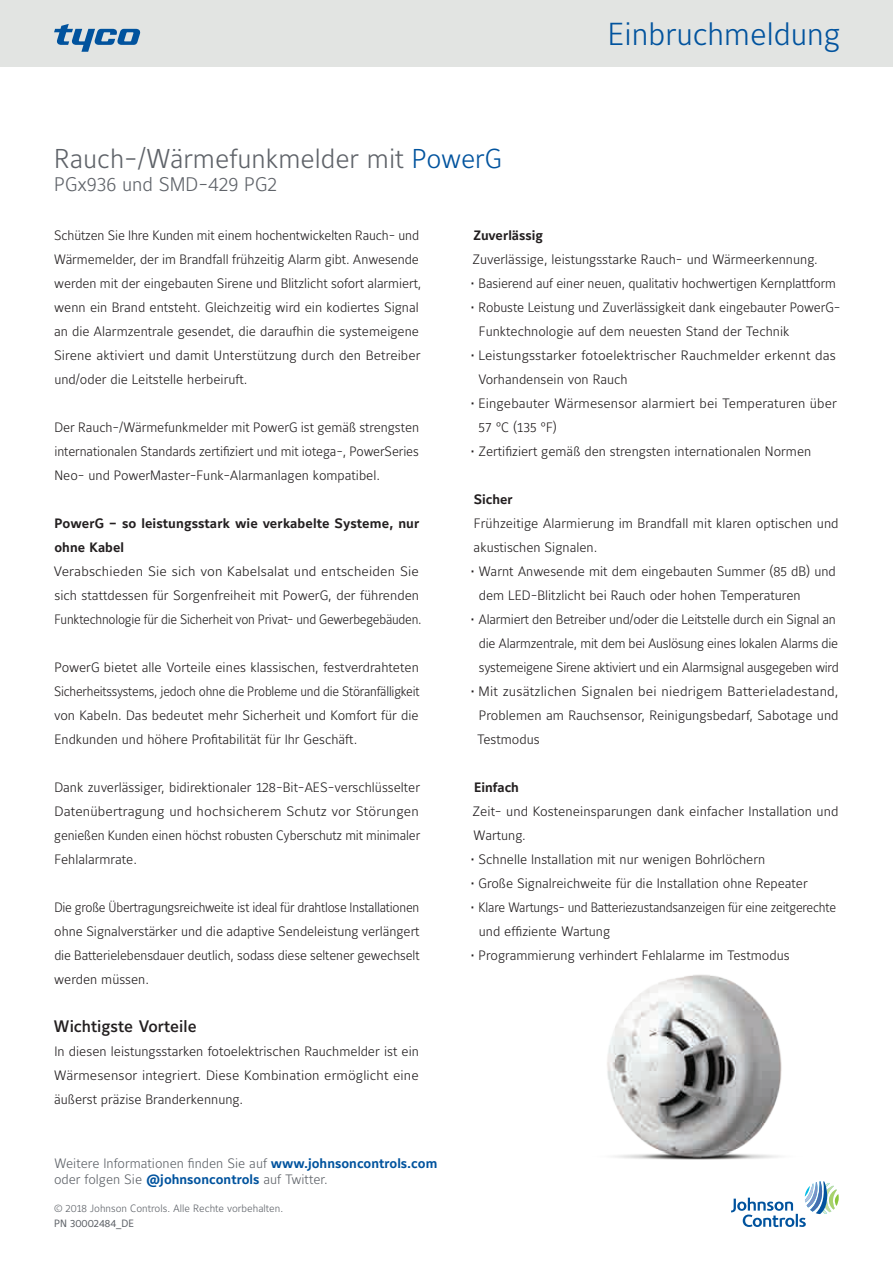
<style>
.page{position:relative;width:893px;height:1263px;background:#fff}
.page>*{position:absolute;margin:0;border:0;box-sizing:border-box;transform-origin:0 0}
.t1{font:300 31.5px "Maurea Jci Lf ML";color:#01539e}
.t2{font:300 27px "Maurea Jci Lf ML";color:#5f6369}
.t3{font:300 19.5px "Maurea Jci Lf ML";color:#5f6369}
.t4{font:500 16.5px "Maurea Jci Lf ML";color:#231f20}
.t5{font:300 13.5px/24px "Maurea Jci Lf ML";color:#231f20}
.t6{font:300 13.5px/24px "Maurea Jci Lf ML";color:#231f20;scale:1.04 1}
.t7{font:300 13.5px/24px "Maurea Jci Lf ML";color:#231f20;text-align:justify;scale:.95 1}
.t8{font:300 13.5px/16.2px "Maurea Jci Lf ML";color:#5f6369}
.t9{font:700 13.5px/24px "Maurea Jci Lf ML";color:#231f20}
.t10{font:300 10.5px "Maurea Jci Lf ML";color:#5f6369}
.t11{font:10.5px "Maurea Jci Lf ML";color:#5f6369}
.s1{color:#01539e}
.s2{font-weight:700;color:#01539e}
</style>
<div class="page">
<img style="left:607px;top:974px;width:175px;height:186px">
<svg style="left:731px;top:1181px;width:107px;height:46px"></svg>
<div style="left:0;top:0;width:892px;height:67px;background:#e2e4e2"></div>
<svg style="left:54px;top:24px;width:87px;height:28px"></svg>
<h2 class="t2" style="left:54px;top:142px;width:448px">Rauch-/Wärmefunkmelder mit <span class="s1">PowerG</span></h2>
<h3 class="t3" style="left:54px;top:172px;width:224px">PGx936 und SMD-429 PG2</h3>
<h1 class="t1" style="left:607px;top:15px;width:234px">Einbruchmeldung</h1>
<p class="t5" style="left:54px;top:223px;width:369px">Schützen Sie Ihre Kunden mit einem hochentwickelten Rauch- und Wärmemelder, der im Brandfall frühzeitig Alarm gibt. Anwesende werden mit der eingebauten Sirene und Blitzlicht sofort alarmiert, wenn ein Brand entsteht. Gleichzeitig wird ein kodiertes Signal an die Alarmzentrale gesendet, die daraufhin die systemeigene Sirene aktiviert und damit Unterstützung durch den Betreiber und/oder die Leitstelle herbeiruft.</p>
<p class="t5" style="left:54px;top:415px;width:366px;text-align:justify">Der Rauch-/Wärmefunkmelder mit PowerG ist gemäß strengsten internationalen Standards zertifiziert und mit iotega-, PowerSeries Neo- und PowerMaster-Funk-Alarmanlagen kompatibel.</p>
<p class="t9" style="left:54px;top:512px;width:366px">PowerG – so leistungsstark wie verkabelte Systeme, nur ohne Kabel</p>
<p class="t6" style="left:53px;top:559px;width:355px">Verabschieden Sie sich von Kabelsalat und entscheiden Sie sich stattdessen für Sorgenfreiheit mit PowerG, der führenden<br>Funktechnologie für die Sicherheit von Privat- und Gewerbegebäuden.</p>
<p class="t5" style="left:54px;top:655px;width:367px;text-align:justify">PowerG bietet alle Vorteile eines klassischen, festverdrahteten Sicherheitssystems, jedoch ohne die Probleme und die Störanfälligkeit von Kabeln. Das bedeutet mehr Sicherheit und Komfort für die Endkunden und höhere Profitabilität für Ihr Geschäft.</p>
<p class="t5" style="left:54px;top:775px;width:367px;text-align:justify">Dank zuverlässiger, bidirektionaler 128-Bit-AES-verschlüsselter Datenübertragung und hochsicherem Schutz vor Störungen genießen Kunden einen höchst robusten Cyberschutz mit minimaler Fehlalarmrate.</p>
<p class="t7" style="left:54px;top:895px;width:386px">Die große Übertragungsreichweite ist ideal für drahtlose Installationen ohne Signalverstärker und die adaptive Sendeleistung verlängert die Batterielebensdauer deutlich, sodass diese seltener gewechselt werden müssen.</p>
<p class="t4" style="left:53px;top:1016px;width:145px">Wichtigste Vorteile</p>
<p class="t5" style="left:54px;top:1039px;width:366px;text-align:justify">In diesen leistungsstarken fotoelektrischen Rauchmelder ist ein Wärmesensor integriert. Diese Kombination ermöglicht eine äußerst präzise Branderkennung.</p>
<p class="t8" style="left:54px;top:1155px;width:384px">Weitere Informationen finden Sie auf <span class="s2">www.johnsoncontrols.com </span>oder folgen Sie <span class="s2">@johnsoncontrols</span> auf Twitter.</p>
<p class="t10" style="left:54px;top:1201px;width:230px">© 2018 Johnson Controls. Alle Rechte vorbehalten.</p>
<p class="t11" style="left:54px;top:1217px;width:81px">PN 30002484_DE</p>
<p class="t9" style="left:473px;top:224px;width:71px">Zuverlässig</p>
<p class="t5" style="left:472px;top:247px;width:346px">Zuverlässige, leistungsstarke Rauch- und Wärmeerkennung.</p>
<p class="t5" style="left:470px;top:271px;width:366px">• Basierend auf einer neuen, qualitativ hochwertigen Kernplattform</p>
<p class="t5" style="left:478px;top:295px;width:363px;text-indent:-8px">• Robuste Leistung und Zuverlässigkeit dank eingebauter PowerG-<br>Funktechnologie auf dem neuesten Stand der Technik</p>
<p class="t5" style="left:478px;top:343px;width:359px;text-indent:-7px">• Leistungsstarker fotoelektrischer Rauchmelder erkennt das<br>Vorhandensein von Rauch</p>
<p class="t5" style="left:478px;top:391px;width:359px;text-indent:-8px">• Eingebauter Wärmesensor alarmiert bei Temperaturen über<br>57 °C (135 °F)</p>
<p class="t5" style="left:470px;top:439px;width:342px">• Zertifiziert gemäß den strengsten internationalen Normen</p>
<p class="t9" style="left:473px;top:488px;width:41px">Sicher</p>
<p class="t5" style="left:473px;top:511px;width:366px">Frühzeitige Alarmierung im Brandfall mit klaren optischen und akustischen Signalen.</p>
<p class="t5" style="left:478px;top:559px;width:358px;text-indent:-8px">• Warnt Anwesende mit dem eingebauten Summer (85 dB) und dem LED-Blitzlicht bei Rauch oder hohen Temperaturen</p>
<p class="t5" style="left:470px;top:607px;width:369px;text-align:center">• Alarmiert den Betreiber und/oder die Leitstelle durch ein Signal an die Alarmzentrale, mit dem bei Auslösung eines lokalen Alarms die systemeigene Sirene aktiviert und ein Alarmsignal ausgegeben wird</p>
<p class="t6" style="left:477px;top:679px;width:349px;text-align:justify;text-indent:-6px">• Mit zusätzlichen Signalen bei niedrigem Batterieladestand, Problemen am Rauchsensor, Reinigungsbedarf, Sabotage und Testmodus</p>
<p class="t9" style="left:474px;top:776px;width:46px">Einfach</p>
<p class="t5" style="left:472px;top:799px;width:367px">Zeit- und Kosteneinsparungen dank einfacher Installation und<br>Wartung.</p>
<p class="t5" style="left:470px;top:847px;width:296px">• Schnelle Installation mit nur wenigen Bohrlöchern</p>
<p class="t5" style="left:470px;top:871px;width:338px">• Große Signalreichweite für die Installation ohne Repeater</p>
<p class="t7" style="left:478px;top:895px;width:377px;text-indent:-8px">• Klare Wartungs- und Batteriezustandsanzeigen für eine zeitgerechte und effiziente Wartung</p>
<p class="t5" style="left:470px;top:943px;width:320px">• Programmierung verhindert Fehlalarme im Testmodus</p>
</div>
